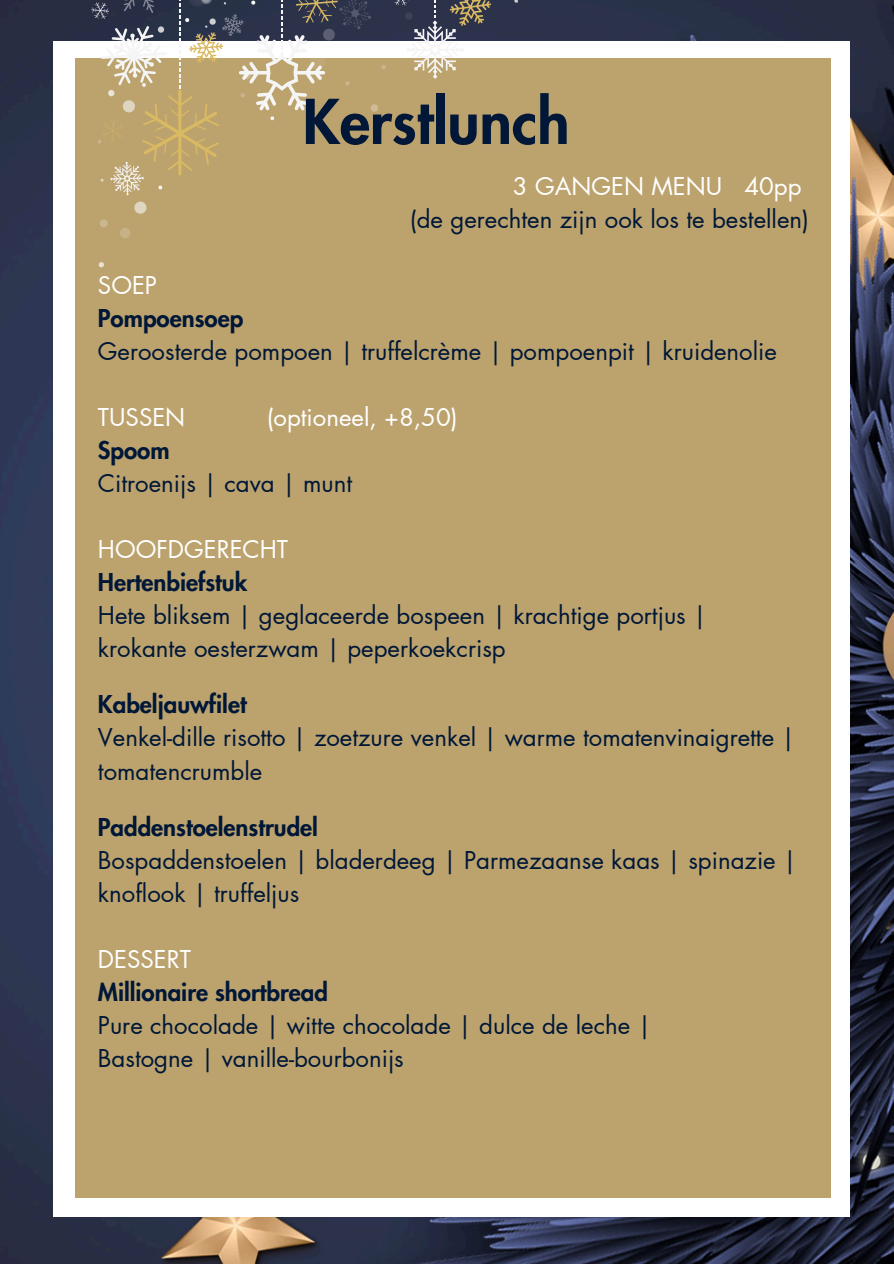
<style>
.page{position:relative;width:894px;height:1264px;background:#fff}
.page>*{position:absolute;margin:0;border:0;box-sizing:border-box;transform-origin:0 0}
.t1{font:800 60px "Futura LT Pro";color:#001737}
.t2{font:24px "Futura LT Pro";color:#001737}
.t3{font:800 24px "Futura LT Pro";color:#001737}
.t4{font:24px "Futura LT Pro";color:#fff}
</style>
<div class="page">
<img style="left:0;top:0;width:893px;height:1263px">
<div style="left:53px;top:41px;width:796px;height:1175px;background:#fff"></div>
<div style="left:75px;top:58px;width:755px;height:1139px;background:#bca36e"></div>
<svg style="left:100px;top:219px;width:8px;height:9px"></svg>
<svg style="left:134px;top:201px;width:12px;height:13px"></svg>
<svg style="left:120px;top:228px;width:10px;height:10px"></svg>
<svg style="left:98px;top:262px;width:6px;height:6px"></svg>
<svg style="left:514px;top:0;width:4px;height:3px"></svg>
<svg style="left:392px;top:0;width:99px;height:79px"></svg>
<svg style="left:91px;top:0;width:294px;height:195px"></svg>
<p class="t1" style="left:302px;top:94px;width:268px">Kerstlunch</p>
<h1 class="t4" style="left:512px;top:175px;width:290px">3 GANGEN MENU 40pp</h1>
<p class="t2" style="left:410px;top:208px;width:400px">(de gerechten zijn ook los te bestellen)</p>
<p class="t4" style="left:98px;top:274px;width:60px">SOEP</p>
<p class="t3" style="left:98px;top:307px;width:147px">Pompoensoep</p>
<p class="t2" style="left:98px;top:340px;width:680px">Geroosterde pompoen | truffelcrème | pompoenpit | kruidenolie</p>
<p class="t4" style="left:98px;top:406px;width:89px">TUSSEN</p>
<p class="t4" style="left:266px;top:406px;width:192px">(optioneel, +8,50)</p>
<p class="t3" style="left:98px;top:439px;width:73px">Spoom</p>
<p class="t2" style="left:98px;top:472px;width:256px">Citroenijs | cava | munt</p>
<p class="t4" style="left:98px;top:538px;width:192px">HOOFDGERECHT</p>
<p class="t3" style="left:98px;top:571px;width:151px">Hertenbiefstuk</p>
<p class="t2" style="left:98px;top:604px;width:610px">Hete bliksem | geglaceerde bospeen | krachtige portjus |</p>
<p class="t2" style="left:98px;top:637px;width:409px">krokante oesterzwam | peperkoekcrisp</p>
<p class="t3" style="left:98px;top:693px;width:150px">Kabeljauwfilet</p>
<p class="t2" style="left:98px;top:726px;width:698px">Venkel-dille risotto | zoetzure venkel | warme tomatenvinaigrette |</p>
<p class="t2" style="left:98px;top:759px;width:166px">tomatencrumble</p>
<p class="t3" style="left:98px;top:815px;width:221px">Paddenstoelenstrudel</p>
<p class="t2" style="left:98px;top:848px;width:700px">Bospaddenstoelen | bladerdeeg | Parmezaanse kaas | spinazie |</p>
<p class="t2" style="left:98px;top:881px;width:203px">knoflook | truffeljus</p>
<p class="t4" style="left:98px;top:947px;width:94px">DESSERT</p>
<p class="t3" style="left:98px;top:980px;width:231px">Millionaire shortbread</p>
<p class="t2" style="left:98px;top:1013px;width:554px">Pure chocolade | witte chocolade | dulce de leche |</p>
<p class="t2" style="left:98px;top:1046px;width:307px">Bastogne | vanille-bourbonijs</p>
</div>
